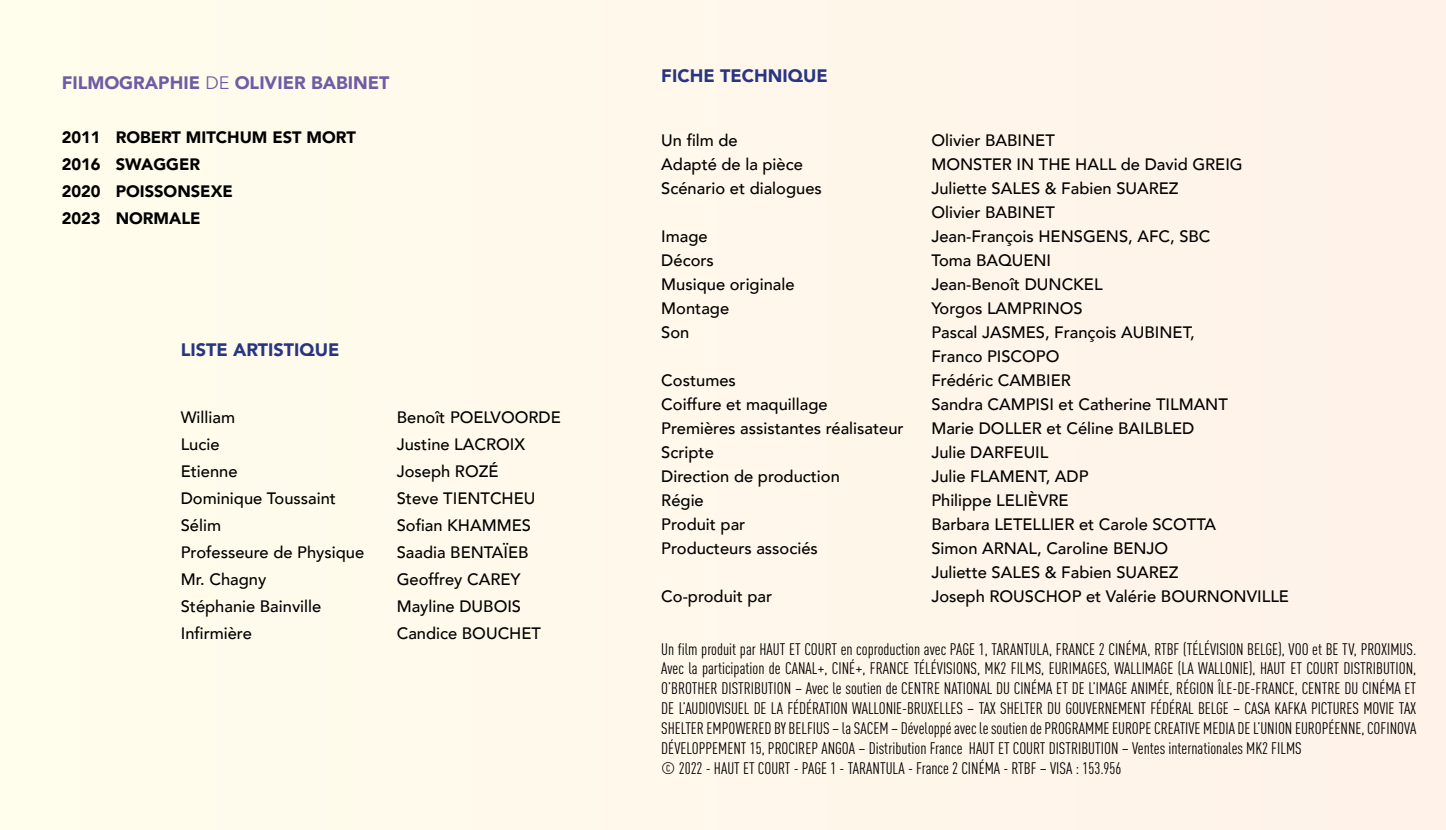
<style>
.page{position:relative;width:1446px;height:830px;background:#fff}
.page>*{position:absolute;margin:0;border:0;box-sizing:border-box;transform-origin:0 0}
.t1{font:900 18px "Avenir";color:#283583}
.t2{font:900 18px "Avenir";color:#6e5da5}
.t3{font:500 16.5px/24px "Avenir";color:#000}
.t4{font:condensed 16.5px/19.8px "DIN Pro";color:#000}
.t5{font:900 16.5px/27px "Avenir";color:#000}
.s1{font-weight:400}
</style>
<div class="page">
<div style="left:0;top:0;width:1446px;height:829px;background:#fff7eb"></div>
<p class="t2" style="left:62px;top:67px;width:329px">FILMOGRAPHIE <span class="s1">DE</span> OLIVIER BABINET</p>
<p class="t5" style="left:62px;top:123px;width:296px">2011 ROBERT MITCHUM EST MORT<br>2016 SWAGGER<br>2020 POISSONSEXE<br>2023 NORMALE</p>
<p class="t1" style="left:181px;top:334px;width:160px">LISTE ARTISTIQUE</p>
<p class="t3" style="left:181px;top:404px;width:56px">William</p>
<p class="t3" style="left:397px;top:404px;width:166px">Benoît POELVOORDE</p>
<p class="t3" style="left:181px;top:431px;width:40px">Lucie</p>
<p class="t3" style="left:397px;top:431px;width:130px">Justine LACROIX</p>
<p class="t3" style="left:181px;top:458px;width:58px">Etienne</p>
<p class="t3" style="left:397px;top:458px;width:103px">Joseph ROZÉ</p>
<p class="t3" style="left:181px;top:485px;width:157px">Dominique Toussaint</p>
<p class="t3" style="left:397px;top:485px;width:140px">Steve TIENTCHEU</p>
<p class="t3" style="left:181px;top:512px;width:42px">Sélim</p>
<p class="t3" style="left:397px;top:512px;width:136px">Sofian KHAMMES</p>
<p class="t3" style="left:181px;top:539px;width:185px">Professeure de Physique</p>
<p class="t3" style="left:397px;top:539px;width:133px">Saadia BENTAÏEB</p>
<p class="t3" style="left:181px;top:566px;width:87px">Mr. Chagny</p>
<p class="t3" style="left:397px;top:566px;width:125px">Geoffrey CAREY</p>
<p class="t3" style="left:181px;top:593px;width:142px">Stéphanie Bainville</p>
<p class="t3" style="left:397px;top:593px;width:126px">Mayline DUBOIS</p>
<p class="t3" style="left:181px;top:620px;width:73px">Infirmière</p>
<p class="t3" style="left:397px;top:620px;width:146px">Candice BOUCHET</p>
<p class="t1" style="left:661px;top:60px;width:168px">FICHE TECHNIQUE</p>
<p class="t3" style="left:661px;top:127px;width:78px">Un film de</p>
<p class="t3" style="left:931px;top:127px;width:125px">Olivier BABINET</p>
<p class="t3" style="left:661px;top:151px;width:143px">Adapté de la pièce</p>
<p class="t3" style="left:931px;top:151px;width:313px">MONSTER IN THE HALL de David GREIG</p>
<p class="t3" style="left:661px;top:175px;width:162px">Scénario et dialogues</p>
<p class="t3" style="left:931px;top:175px;width:249px">Juliette SALES &amp; Fabien SUAREZ<br>Olivier BABINET</p>
<p class="t3" style="left:661px;top:223px;width:48px">Image</p>
<p class="t3" style="left:931px;top:223px;width:281px">Jean-François HENSGENS, AFC, SBC</p>
<p class="t3" style="left:661px;top:247px;width:54px">Décors</p>
<p class="t3" style="left:931px;top:247px;width:121px">Toma BAQUENI</p>
<p class="t3" style="left:661px;top:271px;width:135px">Musique originale</p>
<p class="t3" style="left:931px;top:271px;width:173px">Jean-Benoît DUNCKEL</p>
<p class="t3" style="left:661px;top:295px;width:69px">Montage</p>
<p class="t3" style="left:931px;top:295px;width:153px">Yorgos LAMPRINOS</p>
<p class="t3" style="left:661px;top:319px;width:30px">Son</p>
<p class="t3" style="left:931px;top:319px;width:265px">Pascal JASMES, François AUBINET,<br>Franco PISCOPO</p>
<p class="t3" style="left:661px;top:367px;width:76px">Costumes</p>
<p class="t3" style="left:931px;top:367px;width:141px">Frédéric CAMBIER</p>
<p class="t3" style="left:661px;top:391px;width:168px">Coiffure et maquillage</p>
<p class="t3" style="left:931px;top:391px;width:298px">Sandra CAMPISI et Catherine TILMANT</p>
<p class="t3" style="left:661px;top:415px;width:244px">Premières assistantes réalisateur</p>
<p class="t3" style="left:931px;top:415px;width:265px">Marie DOLLER et Céline BAILBLED</p>
<p class="t3" style="left:661px;top:439px;width:54px">Scripte</p>
<p class="t3" style="left:931px;top:439px;width:119px">Julie DARFEUIL</p>
<p class="t3" style="left:661px;top:463px;width:180px">Direction de production</p>
<p class="t3" style="left:931px;top:463px;width:159px">Julie FLAMENT, ADP</p>
<p class="t3" style="left:661px;top:487px;width:44px">Régie</p>
<p class="t3" style="left:931px;top:487px;width:139px">Philippe LELIÈVRE</p>
<p class="t3" style="left:661px;top:511px;width:86px">Produit par</p>
<p class="t3" style="left:931px;top:511px;width:286px">Barbara LETELLIER et Carole SCOTTA</p>
<p class="t3" style="left:661px;top:535px;width:158px">Producteurs associés</p>
<p class="t3" style="left:931px;top:535px;width:249px">Simon ARNAL, Caroline BENJO<br>Juliette SALES &amp; Fabien SUAREZ</p>
<p class="t3" style="left:661px;top:583px;width:112px">Co-produit par</p>
<p class="t3" style="left:931px;top:583px;width:359px">Joseph ROUSCHOP et Valérie BOURNONVILLE</p>
<p class="t4" style="left:661px;top:637px;width:756px">Un film produit par HAUT ET COURT en coproduction avec PAGE 1, TARANTULA, FRANCE 2 CINÉMA, RTBF (TÉLÉVISION BELGE), VOO et BE TV, PROXIMUS.<br>Avec la participation de CANAL+, CINÉ+, FRANCE TÉLÉVISIONS, MK2 FILMS, EURIMAGES, WALLIMAGE (LA WALLONIE), HAUT ET COURT DISTRIBUTION, O’BROTHER DISTRIBUTION – Avec le soutien de CENTRE NATIONAL DU CINÉMA ET DE L’IMAGE ANIMÉE, RÉGION ÎLE-DE-FRANCE, CENTRE DU CINÉMA ET DE L’AUDIOVISUEL DE LA FÉDÉRATION WALLONIE-BRUXELLES – TAX SHELTER DU GOUVERNEMENT FÉDÉRAL BELGE – CASA KAFKA PICTURES MOVIE TAX SHELTER EMPOWERED BY BELFIUS – la SACEM – Développé avec le soutien de PROGRAMME EUROPE CREATIVE MEDIA DE L’UNION EUROPÉENNE, COFINOVA DÉVELOPPEMENT 15, PROCIREP ANGOA – Distribution France HAUT ET COURT DISTRIBUTION – Ventes internationales MK2 FILMS<br>© 2022 - HAUT ET COURT - PAGE 1 - TARANTULA - France 2 CINÉMA - RTBF – VISA : 153.956</p>
</div>
